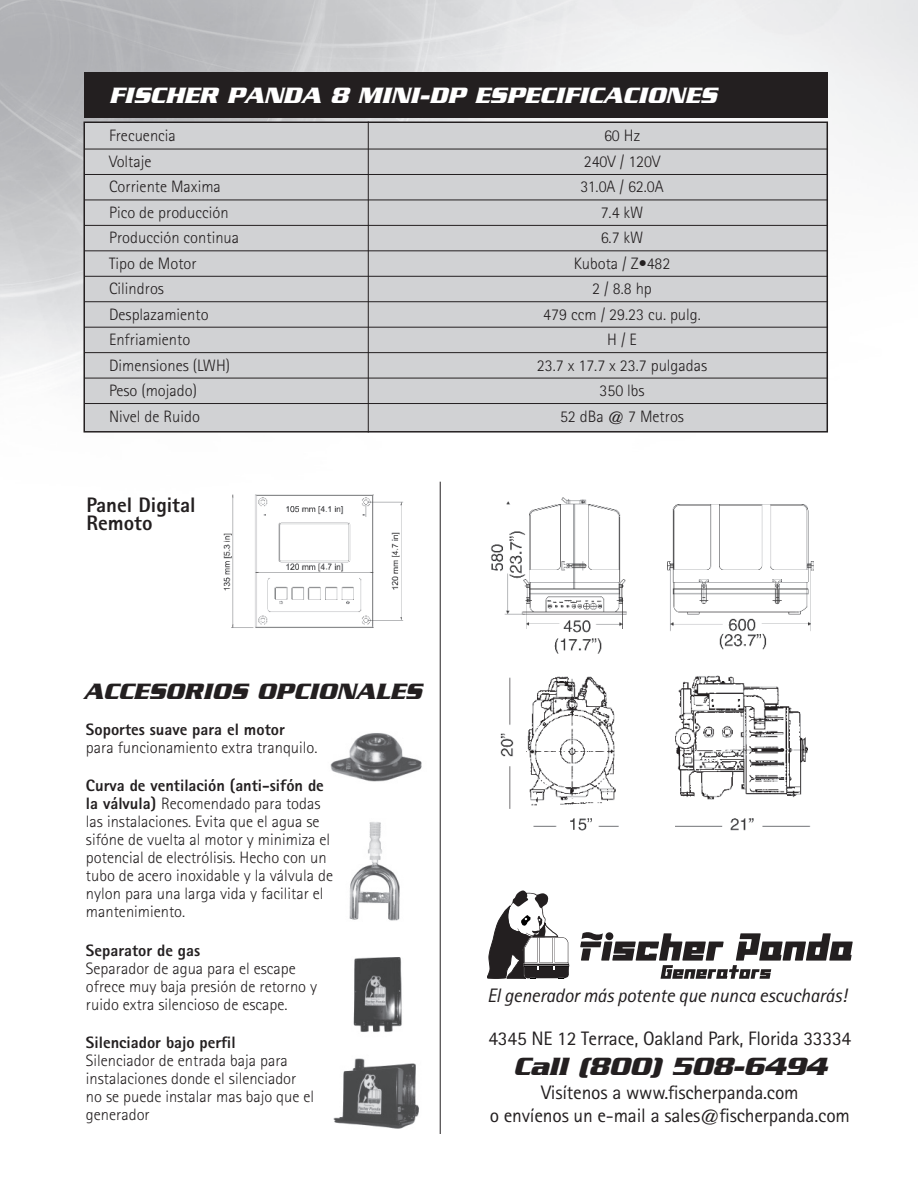
<style>
.page{position:relative;width:918px;height:1188px;background:#fff}
.page>*{position:absolute;margin:0;border:0;box-sizing:border-box;transform-origin:0 0}
.t1{font:italic 700 27px "Serpentine";letter-spacing:-.01em;color:#231f20}
.t2{font:italic 700 24px "Serpentine";color:#fff}
.t3{font:italic 700 24px "Serpentine";color:#231f20}
.t4{font:800 21px/18px "Rotis Sans Serif";color:#231f20}
.t5{font:19.5px/22.5px "Rotis Sans Serif";letter-spacing:-.01em;color:#231f20;text-align:center}
.t6{font:italic 19.5px "Rotis Sans Serif";letter-spacing:-.01em;color:#231f20}
.t7{font:300 16.5px/18px "Rotis Sans Serif";color:#231f20}
.t8{font:800 16.5px "Rotis Sans Serif";color:#231f20}
.s1{font-weight:800}
</style>
<div class="page">
<img style="left:0;top:0;width:918px;height:632px">
<div style="left:84px;top:122px;width:743px;height:310px;background:#d1d2d4"></div>
<div style="left:83px;top:122px;width:745px;height:311px;border:2px solid #231f20"></div>
<div style="left:84px;top:72px;width:743px;height:46px;background:#231f20"></div>
<hr style="left:84px;top:149px;width:744px;height:1px;background:#231f20">
<hr style="left:84px;top:250px;width:744px;height:1px;background:#231f20">
<hr style="left:84px;top:352px;width:744px;height:1px;background:#231f20">
<hr style="left:84px;top:174px;width:744px;height:1px;background:#231f20">
<hr style="left:84px;top:276px;width:744px;height:1px;background:#231f20">
<hr style="left:84px;top:378px;width:744px;height:1px;background:#231f20">
<hr style="left:84px;top:200px;width:744px;height:1px;background:#231f20">
<hr style="left:84px;top:301px;width:744px;height:1px;background:#231f20">
<hr style="left:84px;top:403px;width:744px;height:1px;background:#231f20">
<hr style="left:84px;top:225px;width:744px;height:1px;background:#231f20">
<hr style="left:84px;top:327px;width:744px;height:1px;background:#231f20">
<hr style="left:368px;top:122px;width:1px;height:311px;background:#231f20">
<svg style="left:487px;top:890px;width:82px;height:89px"></svg>
<hr style="left:524px;top:964px;width:45px;height:1px;background:#231f20">
<svg style="left:580px;top:932px;width:273px;height:47px"></svg>
<img style="left:330px;top:733px;width:92px;height:396px">
<hr style="left:440px;top:482px;width:1px;height:652px;background:#231f20">
<img style="left:218px;top:488px;width:196px;height:144px">
<img style="left:477px;top:492px;width:343px;height:339px">
<h2 class="t2" style="left:109px;top:81px;width:399px">FI SCHER PANDA 8 MINI-DP ESPE</h2>
<h2 class="t2" style="left:539px;top:81px;width:145px">CIFICACIONES</h2>
<p class="t7" style="left:109px;top:127px;width:68px">Frecuencia</p>
<p class="t7" style="left:604px;top:127px;width:38px">60 Hz</p>
<p class="t7" style="left:109px;top:152px;width:44px">Voltaje</p>
<p class="t7" style="left:584px;top:152px;width:78px">240V / 120V</p>
<p class="t7" style="left:109px;top:178px;width:113px">Corriente Maxima</p>
<p class="t7" style="left:580px;top:178px;width:85px">31.0A / 62.0A</p>
<p class="t7" style="left:109px;top:203px;width:121px">Pico de producción</p>
<p class="t7" style="left:601px;top:203px;width:44px">7.4 kW</p>
<p class="t7" style="left:109px;top:229px;width:132px">Producción continua</p>
<p class="t7" style="left:601px;top:229px;width:44px">6.7 kW</p>
<p class="t7" style="left:109px;top:254px;width:89px">Tipo de Motor</p>
<p class="t7" style="left:574px;top:254px;width:98px">Kubota / Z•482</p>
<p class="t7" style="left:109px;top:279px;width:56px">Cilindros</p>
<p class="t7" style="left:592px;top:279px;width:61px">2 / 8.8 hp</p>
<p class="t7" style="left:109px;top:305px;width:101px">Desplazamiento</p>
<p class="t7" style="left:543px;top:305px;width:159px">479 ccm / 29.23 cu. pulg.</p>
<p class="t7" style="left:109px;top:330px;width:83px">Enfriamiento</p>
<p class="t7" style="left:607px;top:330px;width:31px">H / E</p>
<p class="t7" style="left:109px;top:356px;width:122px">Dimensiones (LWH)</p>
<p class="t7" style="left:537px;top:356px;width:172px">23.7 x 17.7 x 23.7 pulgadas</p>
<p class="t7" style="left:109px;top:381px;width:89px">Peso (mojado)</p>
<p class="t7" style="left:599px;top:381px;width:47px">350 lbs</p>
<p class="t7" style="left:109px;top:407px;width:93px">Nivel de Ruido</p>
<p class="t7" style="left:560px;top:407px;width:126px">52 dBa @ 7 Metros</p>
<p class="t4" style="left:86px;top:496px;width:111px">Panel Digital<br>Remoto</p>
<h2 class="t3" style="left:83px;top:677px;width:340px">ACCESORIOS OPCIONALES</h2>
<p class="t8" style="left:86px;top:719px;width:200px">Soportes suave para el motor</p>
<p class="t7" style="left:86px;top:738px;width:233px">para funcionamiento extra tranquilo.</p>
<p class="t7" style="left:86px;top:777px;width:249px"><span class="s1">Curva de ventilación (anti-sifón de la válvula)</span> Recomendado para todas las instalaciones. Evita que el agua se sifóne de vuelta al motor y minimiza el potencial de electrólisis. Hecho con un tubo de acero inoxidable y la válvula de nylon para una larga vida y facilitar el mantenimiento.</p>
<p class="t8" style="left:86px;top:940px;width:116px">Separator de gas</p>
<p class="t7" style="left:86px;top:959px;width:233px">Separador de agua para el escape ofrece muy baja presión de retorno y ruido extra silencioso de escape.</p>
<p class="t8" style="left:86px;top:1032px;width:151px">Silenciador bajo perfil</p>
<p class="t7" style="left:86px;top:1052px;width:230px">Silenciador de entrada baja para instalaciones donde el silenciador no se puede instalar mas bajo que el generador</p>
<p class="t6" style="left:487px;top:984px;width:361px">El generador más potente que nunca escucharás!</p>
<p class="t5" style="left:488px;top:1027px;width:364px">4345 NE 12 Terrace, Oakland Park, Florida 33334</p>
<h1 class="t1" style="left:513px;top:1051px;width:315px">CALL (800) 508-6494</h1>
<p class="t5" style="left:490px;top:1081px;width:362px">Visítenos a www.fischerpanda.com<br>o envíenos un e-mail a sales@fischerpanda.com</p>
</div>
